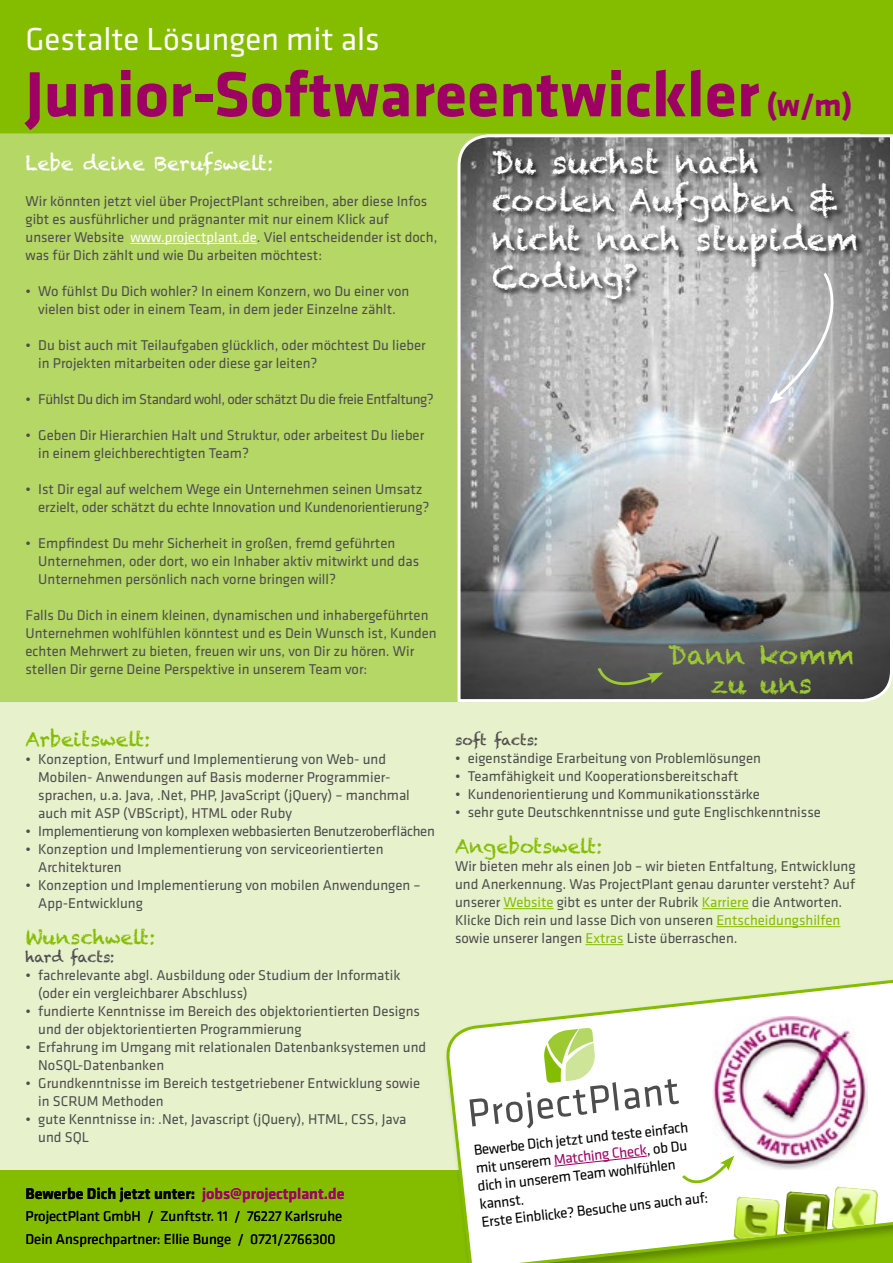
<style>
.page{position:relative;width:893px;height:1263px;background:#fff}
.page>*{position:absolute;margin:0;border:0;box-sizing:border-box;transform-origin:0 0}
.t1{font:700 66px "Klavika Basic";color:#9d0062}
.t2{font:33px "Klavika Basic";color:#fff}
.t3{font:31.5px/38.2px "Chalkduster";color:#fff}
.t4{font:26.85px/29.7px "Chalkduster";color:#9dca33;text-align:center}
.t5{font:19.5px "Chalkduster";color:#84bd00}
.t6{font:19.5px "Chalkduster";color:#fff}
.t7{font:700 16.05px "Klavika Basic";color:#000}
.t8{font:15px/18px "Klavika Basic";color:#000}
.t9{font:14.7px/18px "Klavika Basic";color:#4d4d4d}
.t10{font:14.7px/22.5px "Klavika Basic";color:#000}
.t11{font:14.7px "Klavika Basic";letter-spacing:-.03em;color:#4d4d4d}
.t12{font:14.7px "Klavika Basic";letter-spacing:-.02em;color:#4d4d4d}
.t13{font:14.7px "Chalkduster";letter-spacing:-.03em;color:#4d4d4d}
.s1{font-size:33px}
.s2{color:#fff}
.s3{font-weight:500;color:#9d0062}
.s4{color:#84bd00}
.s5{color:#9d0062}
</style>
<div class="page">
<div style="left:0;top:702px;width:893px;height:468px;background:#e7f2cc"></div>
<div style="left:0;top:1170px;width:893px;height:93px;background:#84bd00"></div>
<div style="left:0;top:0;width:893px;height:162px;background:#84bd00"></div>
<div style="left:0;top:133px;width:456px;height:569px;background:#b5d766"></div>
<svg style="left:456px;top:133px;width:437px;height:571px;background:#999b9a"></svg>
<svg style="left:445px;top:977px;width:448px;height:286px"></svg>
<img style="left:783px;top:1191px;width:47px;height:43px">
<img style="left:733px;top:1196px;width:47px;height:43px">
<img style="left:832px;top:1186px;width:46px;height:43px">
<svg style="left:469px;top:1028px;width:210px;height:100px"></svg>
<svg style="left:554px;top:1155px;width:94px;height:12px"></svg>
<img style="left:713px;top:1016px;width:155px;height:153px">
<svg style="left:680px;top:1155px;width:54px;height:40px"></svg>
<div style="left:492px;top:147px;width:372px;height:160px;background:#000;opacity:.75"></div>
<hr style="left:130px;top:243px;width:127px;height:1px;background:#fff">
<hr style="left:503px;top:908px;width:51px;height:1px;background:#84bd00">
<hr style="left:702px;top:908px;width:47px;height:1px;background:#84bd00">
<hr style="left:716px;top:926px;width:124px;height:1px;background:#84bd00">
<hr style="left:585px;top:944px;width:39px;height:1px;background:#84bd00">
<svg style="left:596px;top:665px;width:67px;height:32px;background:#585d4c"></svg>
<svg style="left:769px;top:271px;width:91px;height:133px;background:#b7b7b8"></svg>
<h2 class="t2" style="left:26px;top:18px;width:356px">Gestalte Lösungen mit als</h2>
<h1 class="t1" style="left:26px;top:47px;width:828px">Junior-Softwareentwickler <span class="s1">(w/m)</span></h1>
<h3 class="t3" style="left:492px;top:143px;width:368px">Du suchst nach coolen Aufgaben &amp; nicht nach stupidem<br>Coding?</h3>
<h3 class="t6" style="left:26px;top:152px;width:249px">Lebe deine Berufswelt:</h3>
<p class="t9" style="left:26px;top:192px;width:413px">Wir könnten jetzt viel über ProjectPlant schreiben, aber diese Infos gibt es ausführlicher und prägnanter mit nur einem Klick auf unserer Website <span class="s2">www.projectplant.de</span>. Viel entscheidender ist doch, was für Dich zählt und wie Du arbeiten möchtest:</p>
<p class="t9" style="left:26px;top:282px;width:385px;text-align:center">• Wo fühlst Du Dich wohler? In einem Konzern, wo Du einer von vielen bist oder in einem Team, in dem jeder Einzelne zählt.</p>
<p class="t9" style="left:38px;top:336px;width:389px;text-indent:-13px">• Du bist auch mit Teilaufgaben glücklich, oder möchtest Du lieber in Projekten mitarbeiten oder diese gar leiten?</p>
<p class="t11" style="left:26px;top:389px;width:410px">• Fühlst Du dich im Standard wohl, oder schätzt Du die freie Entfaltung?</p>
<p class="t9" style="left:38px;top:426px;width:387px;text-indent:-13px">• Geben Dir Hierarchien Halt und Struktur, oder arbeitest Du lieber in einem gleichberechtigten Team?</p>
<p class="t9" style="left:38px;top:480px;width:393px;text-indent:-13px">• Ist Dir egal auf welchem Wege ein Unternehmen seinen Umsatz erzielt, oder schätzt du echte Innovation und Kundenorientierung?</p>
<p class="t9" style="left:38px;top:534px;width:382px;text-indent:-13px">• Empfindest Du mehr Sicherheit in großen, fremd geführten<br>Unternehmen, oder dort, wo ein Inhaber aktiv mitwirkt und das<br>Unternehmen persönlich nach vorne bringen will?</p>
<p class="t9" style="left:26px;top:606px;width:413px">Falls Du Dich in einem kleinen, dynamischen und inhabergeführten Unternehmen wohlfühlen könntest und es Dein Wunsch ist, Kunden echten Mehrwert zu bieten, freuen wir uns, von Dir zu hören. Wir stellen Dir gerne Deine Perspektive in unserem Team vor:</p>
<h3 class="t4" style="left:668px;top:639px;width:188px">Dann komm zu uns</h3>
<h3 class="t5" style="left:26px;top:728px;width:127px">Arbeitswelt:</h3>
<p class="t9" style="left:38px;top:750px;width:373px;text-indent:-13px">• Konzeption, Entwurf und Implementierung von Web- und Mobilen- Anwendungen auf Basis moderner Programmier-----‑ sprachen, u.a. Java, .Net, PHP, JavaScript (jQuery) – manchmal auch mit ASP (VBScript), HTML oder Ruby</p>
<p class="t12" style="left:26px;top:821px;width:411px">• Implementierung von komplexen webbasierten Benutzeroberflächen</p>
<p class="t9" style="left:38px;top:840px;width:347px;text-indent:-13px">• Konzeption und Implementierung von serviceorientierten<br>Architekturen</p>
<p class="t9" style="left:38px;top:876px;width:384px;text-indent:-13px">• Konzeption und Implementierung von mobilen Anwendungen –<br>App-Entwicklung</p>
<h3 class="t5" style="left:26px;top:926px;width:131px">Wunschwelt:</h3>
<p class="t13" style="left:26px;top:948px;width:91px">hard facts:</p>
<p class="t9" style="left:38px;top:966px;width:364px;text-indent:-13px">• fachrelevante abgl. Ausbildung oder Studium der Informatik (oder ein vergleichbarer Abschluss)</p>
<p class="t9" style="left:38px;top:1002px;width:383px;text-indent:-13px">• fundierte Kenntnisse im Bereich des objektorientierten Designs und der objektorientierten Programmierung</p>
<p class="t9" style="left:38px;top:1038px;width:389px;text-indent:-13px">• Erfahrung im Umgang mit relationalen Datenbanksystemen und<br>NoSQL-Datenbanken</p>
<p class="t9" style="left:38px;top:1074px;width:383px;text-indent:-13px">• Grundkenntnisse im Bereich testgetriebener Entwicklung sowie in SCRUM Methoden</p>
<p class="t9" style="left:38px;top:1110px;width:370px;text-indent:-13px">• gute Kenntnisse in: .Net, Javascript (jQuery), HTML, CSS, Java und SQL</p>
<p class="t7" style="left:26px;top:1182px;width:320px">Bewerbe Dich jetzt unter: <span class="s3">jobs@projectplant.de</span></p>
<p class="t10" style="left:26px;top:1204px;width:318px">ProjectPlant GmbH / Zunftstr. 11 / 76227 Karlsruhe<br>Dein Ansprechpartner: Ellie Bunge / 0721/2766300</p>
<p class="t13" style="left:455px;top:731px;width:85px">soft facts:</p>
<p class="t9" style="left:455px;top:749px;width:307px">• eigenständige Erarbeitung von Problemlösungen</p>
<p class="t9" style="left:455px;top:767px;width:285px">• Teamfähigkeit und Kooperationsbereitschaft</p>
<p class="t9" style="left:455px;top:785px;width:306px">• Kundenorientierung und Kommunikationsstärke</p>
<p class="t9" style="left:455px;top:803px;width:367px">• sehr gute Deutschkenntnisse und gute Englischkenntnisse</p>
<h3 class="t5" style="left:455px;top:835px;width:149px">Angebotswelt:</h3>
<p class="t9" style="left:455px;top:857px;width:402px">Wir bieten mehr als einen Job – wir bieten Entfaltung, Entwicklung und Anerkennung. Was ProjectPlant genau darunter versteht? Auf unserer <span class="s4">Website</span> gibt es unter der Rubrik <span class="s4">Karriere</span> die Antworten.<br>Klicke Dich rein und lasse Dich von unseren <span class="s4">Entscheidungshilfen </span>sowie unserer langen <span class="s4">Extras</span> Liste überraschen.</p>
<p class="t8" style="left:473px;top:1140px;width:230px;rotate:-6deg">Bewerbe Dich jetzt und teste einfach mit unserem <span class="s5">Matching Check</span>, ob Du dich in unserem Team wohlfühlen kannst.<br>Erste Einblicke? Besuche uns auch auf:</p>
</div>
